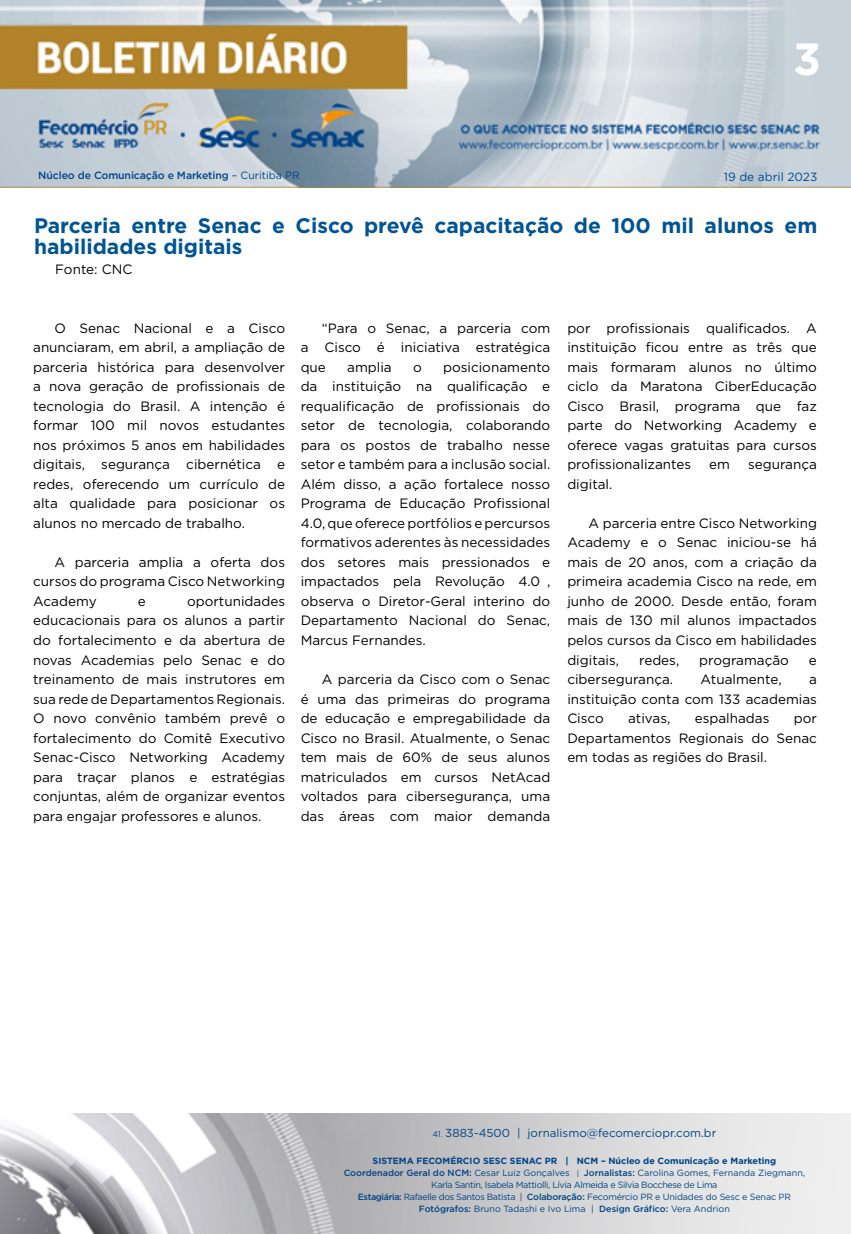
<style>
.page{position:relative;width:851px;height:1234px;background:#fff}
.page>*{position:absolute;margin:0;border:0;box-sizing:border-box;transform-origin:0 0}
.t1{font:700 45px "Gotham";color:#fff}
.TITULO_2_linhas{font:700 21px/21px "Gotham";color:#005493}
.TEXTO{font:13.5px/19.5px "Gotham";color:#000;text-align:justify}
.HJ_NO_COMERCIO{font:13.5px "Gotham";color:#000}
.t2{font:11.85px "Gotham";color:#004a93}
.t3{font:11.55px "Gotham";color:#004587}
.t4{font:500 10.5px "Gotham";letter-spacing:-.01em;color:#004587}
.t5{font:9px/12px "Gotham";letter-spacing:-.02em;color:#004587;text-align:center}
.s1{font-weight:400}
.s2{font-size:8.25px}
.s3{font-weight:700}
.s4{font-weight:500}
.s5{font-size:7.65px}
</style>
<div class="page">
<img style="left:0;top:0;width:850px;height:188px">
<img style="left:0;top:1113px;width:850px;height:120px">
<p class="t4" style="left:38px;top:168px;width:263px">Núcleo de Comunicação e Marketing <span class="s1">– Curitiba PR</span></p>
<h1 class="t1" style="left:793px;top:29px;width:29px">3</h1>
<p class="t2" style="left:723px;top:170px;width:95px">19 de abril 2023</p>
<p class="TITULO_2_linhas" style="left:34px;top:215px;width:784px">Parceria entre Senac e Cisco prevê capacitação de 100 mil alunos em habilidades digitais</p>
<p class="HJ_NO_COMERCIO" style="left:55px;top:262px;width:79px">Fonte: CNC</p>
<p class="TEXTO" style="left:33px;top:318px;width:253px;text-indent:21px">O Senac Nacional e a Cisco anunciaram, em abril, a ampliação de parceria histórica para desenvolver a nova geração de profissionais de tecnologia do Brasil. A intenção é formar 100 mil novos estudantes nos próximos 5 anos em habilidades digitais, segurança cibernética e redes, oferecendo um currículo de alta qualidade para posicionar os alunos no mercado de trabalho.</p>
<p class="TEXTO" style="left:33px;top:552px;width:253px;text-indent:21px">A parceria amplia a oferta dos cursos do programa Cisco Networking Academy</p>
<p class="TEXTO" style="left:33px;top:591px;width:253px;text-indent:154px">oportunidades educacionais para os alunos a partir do fortalecimento e da abertura de novas Academias pelo Senac e do treinamento de mais instrutores em sua rede de Departamentos Regionais.<br>O novo convênio também prevê o fortalecimento do Comitê Executivo Senac-Cisco Networking Academy para traçar planos e estratégias conjuntas, além de organizar eventos para engajar professores e alunos.</p>
<p class="TEXTO" style="left:138px;top:591px;width:9px">e</p>
<p class="TEXTO" style="left:300px;top:318px;width:251px;text-indent:21px">“Para o Senac, a parceria com a Cisco é iniciativa estratégica que</p>
<p class="TEXTO" style="left:347px;top:357px;width:46px">amplia</p>
<p class="TEXTO" style="left:413px;top:357px;width:10px">o</p>
<p class="TEXTO" style="left:300px;top:357px;width:251px;text-indent:142px">posicionamento da instituição na qualificação e requalificação de profissionais do setor de tecnologia, colaborando para os postos de trabalho nesse setor e também para a inclusão social.<br>Além disso, a ação fortalece nosso Programa de Educação Profissional 4.0, que oferece portfólios e percursos formativos aderentes às necessidades dos setores mais pressionados e impactados pela Revolução 4.0″, observa o Diretor-Geral interino do Departamento Nacional do Senac, Marcus Fernandes.</p>
<p class="TEXTO" style="left:300px;top:669px;width:251px;text-indent:21px">A parceria da Cisco com o Senac é uma das primeiras do programa de educação e empregabilidade da Cisco no Brasil. Atualmente, o Senac tem mais de 60% de seus alunos matriculados em cursos NetAcad voltados para cibersegurança, uma das áreas com maior demanda</p>
<p class="TEXTO" style="left:567px;top:318px;width:251px">por profissionais qualificados. A instituição ficou entre as três que mais formaram alunos no último ciclo da Maratona CiberEducação Cisco Brasil, programa que faz parte do Networking Academy e oferece vagas gratuitas para cursos profissionalizantes</p>
<p class="TEXTO" style="left:709px;top:454px;width:22px">em</p>
<p class="TEXTO" style="left:748px;top:454px;width:70px">segurança</p>
<p class="TEXTO" style="left:567px;top:474px;width:47px">digital.</p>
<p class="TEXTO" style="left:567px;top:513px;width:251px;text-indent:21px">A parceria entre Cisco Networking Academy e o Senac iniciou-se há mais de 20 anos, com a criação da primeira academia Cisco na rede, em junho de 2000. Desde então, foram mais de 130 mil alunos impactados pelos cursos da Cisco em habilidades digitais,</p>
<p class="TEXTO" style="left:639px;top:649px;width:42px">redes,</p>
<p class="TEXTO" style="left:699px;top:649px;width:91px">programação</p>
<p class="TEXTO" style="left:808px;top:649px;width:9px">e</p>
<p class="TEXTO" style="left:567px;top:669px;width:107px">cibersegurança.</p>
<p class="TEXTO" style="left:700px;top:669px;width:82px">Atualmente,</p>
<p class="TEXTO" style="left:567px;top:669px;width:251px;text-indent:242px">a instituição conta com 133 academias Cisco</p>
<p class="TEXTO" style="left:628px;top:708px;width:44px">ativas,</p>
<p class="TEXTO" style="left:694px;top:708px;width:76px">espalhadas</p>
<p class="TEXTO" style="left:567px;top:708px;width:251px;text-indent:226px">por Departamentos Regionais do Senac em todas as regiões do Brasil.</p>
<p class="t3" style="left:432px;top:1126px;width:285px"><span class="s2">41.</span> 3883-4500 | jornalismo@fecomerciopr.com.br</p>
<p class="t5" style="left:343px;top:1154px;width:463px"><span class="s3">SISTEMA FECOMÉRCIO SESC SENAC PR | NCM – Núcleo de Comunicação e Marketing </span><span class="s4">Coordenador Geral do NCM:</span> Cesar Luiz Gonçalves <span class="s5">|</span> <span class="s4">Jornalistas:</span> Carolina Gomes, Fernanda Ziegmann, Karla Santin, Isabela Mattiolli, Lívia Almeida e Silvia Bocchese de Lima<br><span class="s4">Estagiária:</span> Rafaelle dos Santos Batista | <span class="s4">Colaboração:</span> Fecomércio PR e Unidades do Sesc e Senac PR <span class="s4">Fotógrafos:</span> Bruno Tadashi e Ivo Lima | <span class="s4">Design Gráfico:</span> Vera Andrion</p>
</div>
